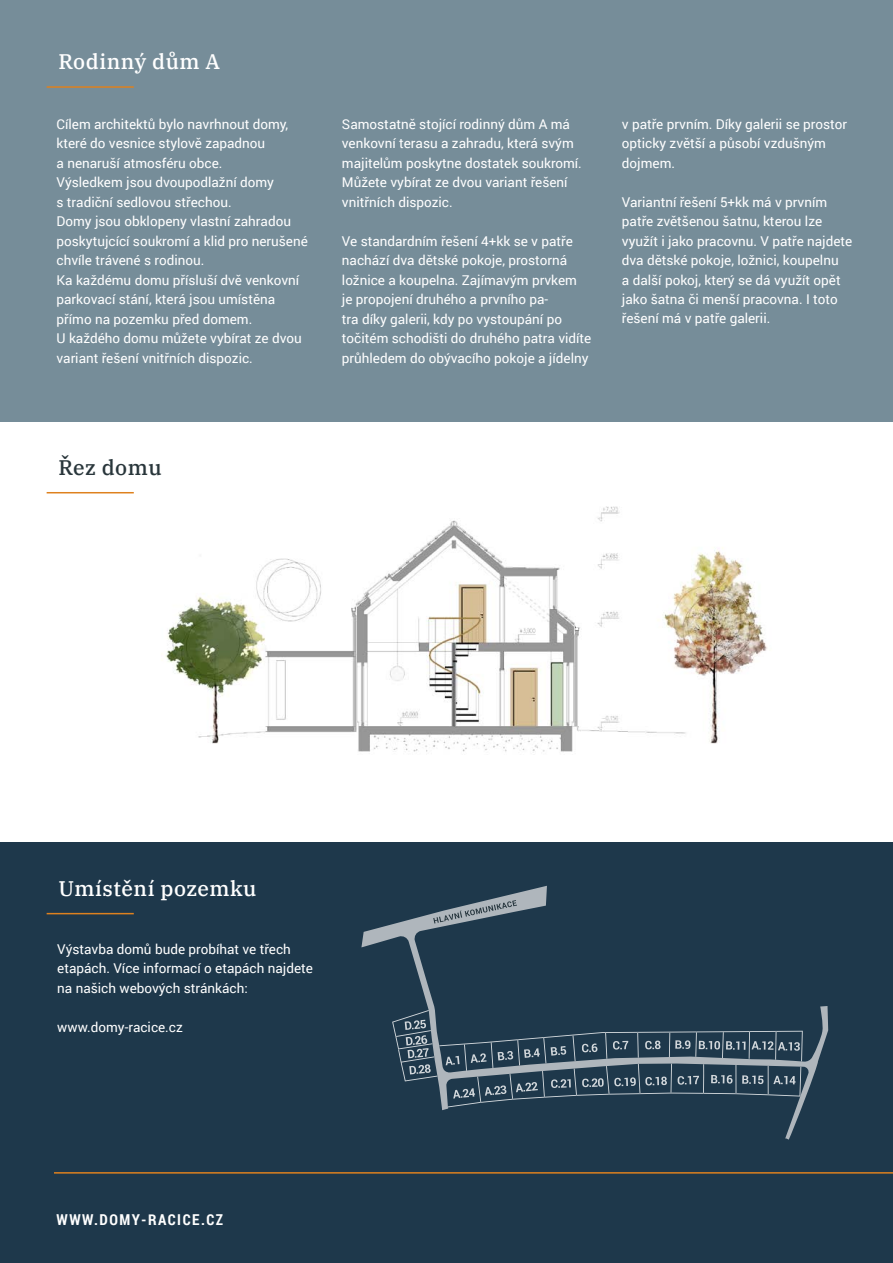
<style>
.page{position:relative;width:893px;height:1263px;background:#fff}
.page>*{position:absolute;margin:0;border:0;box-sizing:border-box;transform-origin:0 0}
.t1{font:500 21px "IBM Plex Serif";letter-spacing:.025em;color:#fff}
.t2{font:500 21px "IBM Plex Serif";letter-spacing:.025em;color:#29363b}
.t3{font:700 15px "Roboto Condensed";letter-spacing:.1em;color:#fff}
.t4{font:13.5px/19.5px "Roboto";color:#fff}
</style>
<div class="page">
<div style="left:0;top:842px;width:893px;height:421px;background:#1e384b"></div>
<hr style="left:54px;top:1172px;width:839px;height:1px;background:#de811e">
<div style="left:0;top:0;width:893px;height:421px;background:#768d99"></div>
<hr style="left:47px;top:913px;width:87px;height:1px;background:#de811e">
<img style="left:117px;top:493px;width:650px;height:259px">
<hr style="left:47px;top:492px;width:87px;height:1px;background:#de811e">
<svg style="left:361px;top:886px;width:467px;height:254px"></svg>
<svg style="left:433px;top:900px;width:84px;height:23px"></svg>
<svg style="left:392px;top:1010px;width:411px;height:97px"></svg>
<hr style="left:47px;top:86px;width:87px;height:2px;background:#de811e">
<h1 class="t1" style="left:58px;top:45px;width:163px">Rodinný dům A</h1>
<p class="t4" style="left:57px;top:114px;width:253px">Cílem architektů bylo navrhnout domy, které do vesnice stylově zapadnou<br>a nenaruší atmosféru obce.<br>Výsledkem jsou dvoupodlažní domy<br>s tradiční sedlovou střechou.<br>Domy jsou obklopeny vlastní zahradou poskytujcící soukromí a klid pro nerušené chvíle trávené s rodinou.<br>Ka každému domu přísluší dvě venkovní parkovací stání, která jsou umístěna přímo na pozemku před domem.<br>U každého domu můžete vybírat ze dvou variant řešení vnitřních dispozic.</p>
<p class="t4" style="left:342px;top:113px;width:241px">Samostatně stojící rodinný dům A má venkovní terasu a zahradu, která svým majitelům poskytne dostatek soukromí.<br>Můžete vybírat ze dvou variant řešení vnitřních dispozic.</p>
<p class="t4" style="left:342px;top:230px;width:251px">Ve standardním řešení 4+kk se v patře nachází dva dětské pokoje, prostorná ložnice a koupelna. Zajímavým prvkem<br>je propojení druhého a prvního pa-<br>tra díky galerii, kdy po vystoupání po točitém schodišti do druhého patra vidíte průhledem do obývacího pokoje a jídelny</p>
<p class="t4" style="left:622px;top:113px;width:227px">v patře prvním. Díky galerii se prostor opticky zvětší a působí vzdušným dojmem.</p>
<p class="t4" style="left:622px;top:191px;width:232px">Variantní řešení 5+kk má v prvním patře zvětšenou šatnu, kterou lze využít i jako pracovnu. V patře najdete dva dětské pokoje, ložnici, koupelnu<br>a další pokoj, který se dá využít opět jako šatna či menší pracovna. I toto řešení má v patře galerii.</p>
<h1 class="t2" style="left:58px;top:451px;width:105px">Řez domu</h1>
<h1 class="t1" style="left:58px;top:872px;width:199px">Umístění pozemku</h1>
<p class="t4" style="left:57px;top:939px;width:257px">Výstavba domů bude probíhat ve třech etapách. Více informací o etapách najdete na našich webových stránkách:</p>
<p class="t4" style="left:57px;top:1017px;width:127px">www.domy-racice.cz</p>
<p class="t3" style="left:57px;top:1208px;width:168px">WWW.DOMY-RACICE.CZ</p>
</div>
